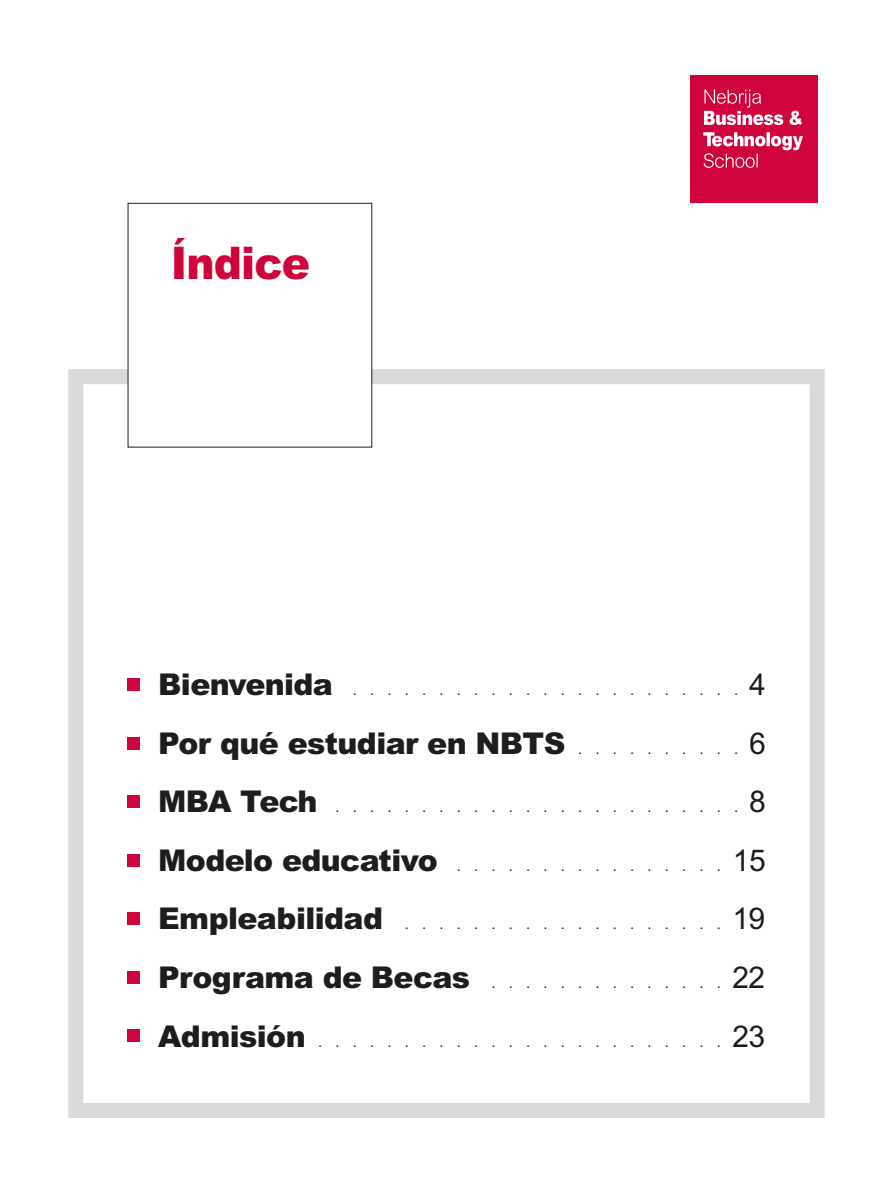
<style>
.page{position:relative;width:893px;height:1191px;background:#fff}
.page>*{position:absolute;margin:0;border:0;box-sizing:border-box;transform-origin:0 0}
.TÍTULOS{font:900 45px "Arial MT Pro";letter-spacing:-.02em;color:#d0043d;scale:.94 1}
.TXT_GRAL{font:900 30px "Arial MT Pro";letter-spacing:-.02em;color:#1d1d1b}
.TXT_GRAL-2{font:15px "Arial MT Pro";color:#1d1d1b}
.s1{font-size:30px}
.s2{font-weight:400;font-size:15px}
.s3{font-weight:400}
.s4{font-weight:900;font-size:30px}
</style>
<div class="page">
<div style="left:68px;top:369px;width:757px;height:749px;border:15px solid #dadada"></div>
<div style="left:127px;top:678px;width:13px;height:13px;background:#d0043d"></div>
<div style="left:127px;top:737px;width:13px;height:12px;background:#d0043d"></div>
<div style="left:127px;top:795px;width:13px;height:13px;background:#d0043d"></div>
<div style="left:127px;top:854px;width:13px;height:12px;background:#d0043d"></div>
<div style="left:127px;top:912px;width:13px;height:13px;background:#d0043d"></div>
<div style="left:127px;top:971px;width:13px;height:12px;background:#d0043d"></div>
<div style="left:127px;top:1029px;width:13px;height:13px;background:#d0043d"></div>
<div style="left:690px;top:75px;width:128px;height:128px;background:#d0043d"></div>
<svg style="left:703px;top:132px;width:100px;height:36px"></svg>
<svg style="left:704px;top:89px;width:98px;height:36px"></svg>
<div style="left:128px;top:203px;width:244px;height:244px;background:#fff"></div>
<p class="TÍTULOS" style="left:171px;top:234px;width:150px">Índice</p>
<p class="TXT_GRAL" style="left:158px;top:665px;width:176px">Bienvenida</p>
<p class="TXT_GRAL-2" style="left:353px;top:681px;width:414px">. . . . . . . . . . . . . . . . . . . . . . <span class="s1">4</span></p>
<p class="TXT_GRAL" style="left:158px;top:724px;width:609px">Por qué estudiar en NBTS <span class="s2">. . . . . . . . .</span> <span class="s3">6</span></p>
<p class="TXT_GRAL-2" style="left:158px;top:798px;width:609px"><span class="s4">MBA Tech</span> . . . . . . . . . . . . . . . . . . . . . . . <span class="s1">8</span></p>
<p class="TXT_GRAL" style="left:158px;top:841px;width:281px">Modelo educativo</p>
<p class="TXT_GRAL-2" style="left:457px;top:857px;width:310px">. . . . . . . . . . . . . . . <span class="s1">15</span></p>
<p class="TXT_GRAL" style="left:158px;top:900px;width:226px">Empleabilidad</p>
<p class="TXT_GRAL-2" style="left:405px;top:915px;width:362px">. . . . . . . . . . . . . . . . . . <span class="s1">19</span></p>
<p class="TXT_GRAL" style="left:158px;top:958px;width:313px">Programa de Becas</p>
<p class="TXT_GRAL-2" style="left:491px;top:974px;width:275px">. . . . . . . . . . . . . <span class="s1">22</span></p>
<p class="TXT_GRAL-2" style="left:158px;top:1032px;width:608px"><span class="s4">Admisión</span> . . . . . . . . . . . . . . . . . . . . . . . <span class="s1">23</span></p>
</div>
